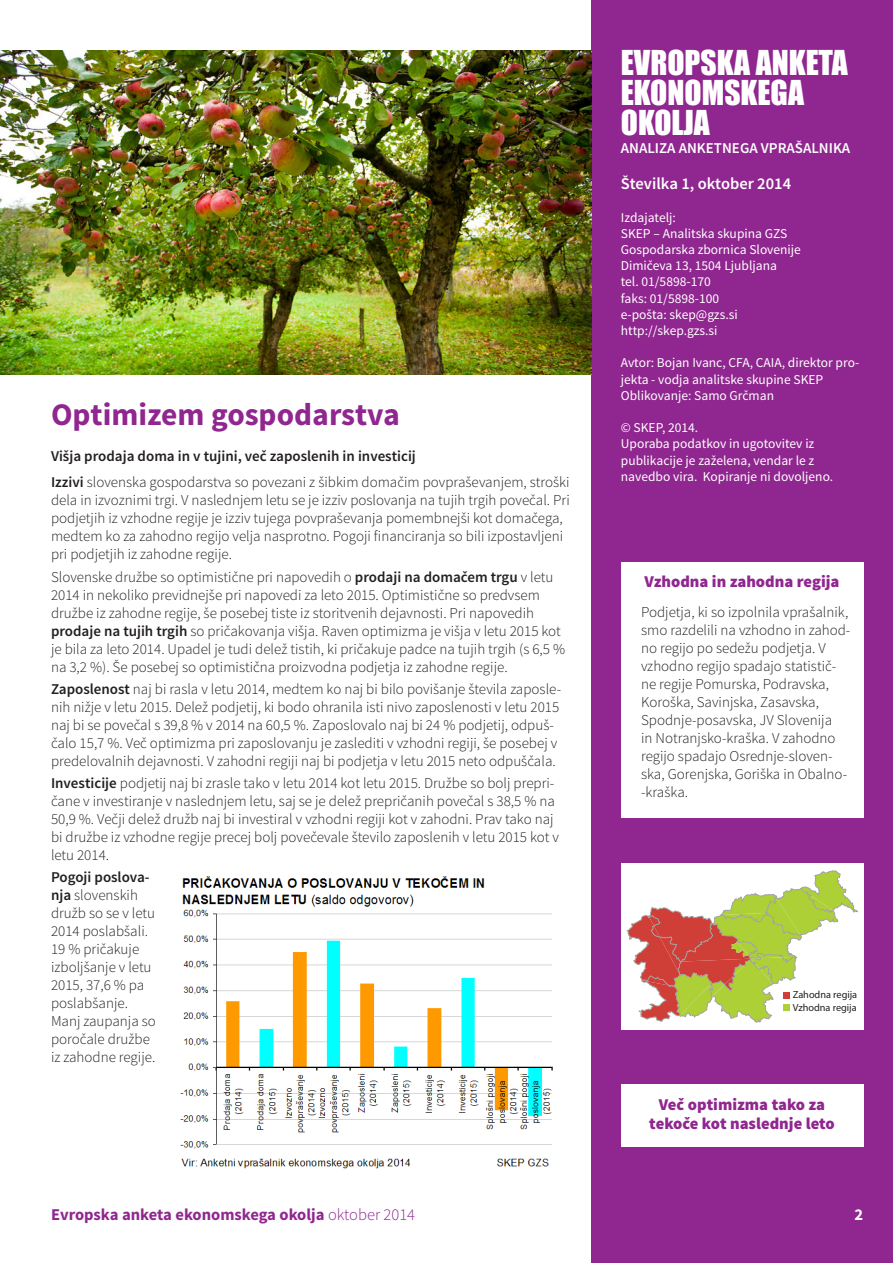
<style>
.page{position:relative;width:893px;height:1263px;background:#fff}
.page>*{position:absolute;margin:0;border:0;box-sizing:border-box;transform-origin:0 0}
.t1{font:31.5px/30px "Impact";color:#fff}
.t2{font:700 31.5px "Source Sans Pro";color:#90268f}
.t3{font:900 16.5px/19.8px "Source Sans Pro";color:#90268f;text-align:center}
.t4{font:700 16.5px "Source Sans Pro";color:#90268f}
.t5{font:600 16.5px "Source Sans Pro";color:#fff}
.t6{font:700 16.5px "Source Sans Pro";color:#fff}
.t7{font:300 15px/18px "Source Sans Pro";color:#231f20}
.t8{font:600 15px "Source Sans Pro";color:#fff}
.t9{font:13.5px/16.2px "Source Sans Pro";color:#fff}
.t10{font:10.35px/12.3px "Myriad Pro";color:#231f20}
.s1{font-weight:600}
.s2{font-weight:300}
</style>
<div class="page">
<div style="left:591px;top:0;width:302px;height:1263px;background:#90268f"></div>
<div style="left:621px;top:562px;width:242px;height:255px;background:#fff"></div>
<img style="left:0;top:50px;width:591px;height:324px">
<img style="left:180px;top:876px;width:373px;height:293px">
<div style="left:621px;top:1084px;width:242px;height:63px;background:#fff"></div>
<div style="left:621px;top:863px;width:242px;height:166px;background:#fff"></div>
<svg style="left:627px;top:870px;width:231px;height:153px"></svg>
<div style="left:783px;top:992px;width:7px;height:7px;background:#d03e38"></div>
<div style="left:783px;top:1004px;width:7px;height:7px;background:#add037"></div>
<h1 class="t2" style="left:51px;top:394px;width:350px">Optimizem gospodarstva</h1>
<p class="t7" style="left:51px;top:443px;width:520px;line-height:26.5px"><span class="s1">Višja prodaja doma in v tujini, več zaposlenih in investicij<br>Izzivi</span> slovenska gospodarstva so povezani z šibkim domačim povpraševanjem, stroški</p>
<p class="t7" style="left:51px;top:491px;width:520px">dela in izvoznimi trgi. V naslednjem letu se je izziv poslovanja na tujih trgih povečal. Pri podjetjih iz vzhodne regije je izziv tujega povpraševanja pomembnejši kot domačega, medtem ko za zahodno regijo velja nasprotno. Pogoji financiranja so bili izpostavljeni pri podjetjih iz zahodne regije.</p>
<p class="t7" style="left:51px;top:568px;width:516px">Slovenske družbe so optimistične pri napovedih o <span class="s1">prodaji na domačem trgu</span> v letu 2014 in nekoliko previdnejše pri napovedi za leto 2015. Optimistične so predvsem družbe iz zahodne regije, še posebej tiste iz storitvenih dejavnosti. Pri napovedih <span class="s1">prodaje na tujih trgih</span> so pričakovanja višja. Raven optimizma je višja v letu 2015 kot je bila za leto 2014. Upadel je tudi delež tistih, ki pričakuje padce na tujih trgih (s 6,5 % na 3,2 %). Še posebej so optimistična proizvodna podjetja iz zahodne regije.</p>
<p class="t7" style="left:51px;top:680px;width:512px"><span class="s1">Zaposlenost</span> naj bi rasla v letu 2014, medtem ko naj bi bilo povišanje števila zaposle&shy;nih nižje v letu 2015. Delež podjetij, ki bodo ohranila isti nivo zaposlenosti v letu 2015 naj bi se povečal s 39,8 % v 2014 na 60,5 %. Zaposlovalo naj bi 24 % podjetij, odpuš&shy;čalo 15,7 %. Več optimizma pri zaposlovanju je zaslediti v vzhodni regiji, še posebej v predelovalnih dejavnosti. V zahodni regiji naj bi podjetja v letu 2015 neto odpuščala.</p>
<p class="t7" style="left:51px;top:774px;width:510px"><span class="s1">Investicije</span> podjetij naj bi zrasle tako v letu 2014 kot letu 2015. Družbe so bolj prepri&shy;čane v investiranje v naslednjem letu, saj se je delež prepričanih povečal s 38,5 % na 50,9 %. Večji delež družb naj bi investiral v vzhodni regiji kot v zahodni. Prav tako naj bi družbe iz vzhodne regije precej bolj povečevale število zaposlenih v letu 2015 kot v letu 2014.</p>
<p class="t7" style="left:51px;top:868px;width:106px"><span class="s1">Pogoji poslova&shy;nja</span> slovenskih družb so se v letu<br>2014 poslabšali.<br>19 % pričakuje izboljšanje v letu<br>2015, 37,6 % pa poslabšanje.<br>Manj zaupanja so poročale družbe iz zahodne regije.</p>
<h1 class="t1" style="left:621px;top:47px;width:228px">EVROPSKA ANKETA<br>EKONOMSKEGA<br>OKOLJA</h1>
<p class="t8" style="left:621px;top:139px;width:231px">ANALIZA ANKETNEGA VPRAŠALNIKA</p>
<p class="t5" style="left:621px;top:173px;width:172px">Številka 1, oktober 2014</p>
<p class="t9" style="left:621px;top:209px;width:182px">Izdajatelj:<br>SKEP – Analitska skupina GZS<br>Gospodarska zbornica Slovenije<br>Dimičeva 13, 1504 Ljubljana<br>tel. 01/5898-170<br>faks: 01/5898-100<br>e-pošta: skep@gzs.si http://skep.gzs.si</p>
<p class="t9" style="left:621px;top:355px;width:240px">Avtor: Bojan Ivanc, CFA, CAIA, direktor pro&shy;jekta - vodja analitske skupine SKEP<br>Oblikovanje: Samo Grčman</p>
<p class="t9" style="left:621px;top:420px;width:214px">© SKEP, 2014.<br>Uporaba podatkov in ugotovitev iz publikacije je zaželena, vendar le z navedbo vira. Kopiranje ni dovoljeno.</p>
<p class="t3" style="left:645px;top:572px;width:196px">Vzhodna in zahodna regija</p>
<p class="t7" style="left:641px;top:603px;width:211px">Podjetja, ki so izpolnila vprašalnik, smo razdelili na vzhodno in zahod&shy;no regijo po sedežu podjetja. V vzhodno regijo spadajo statistič&shy;ne regije Pomurska, Podravska,<br>Koroška, Savinjska, Zasavska,<br>Spodnje-posavska, JV Slovenija<br>in Notranjsko-kraška. V zahodno regijo spadajo Osrednje-sloven&shy;ska, Gorenjska, Goriška in Obalno--kraška.</p>
<p class="t10" style="left:793px;top:989px;width:66px">Zahodna regija<br>Vzhodna regija</p>
<p class="t3" style="left:649px;top:1095px;width:187px">Več optimizma tako za tekoče kot naslednje leto</p>
<p class="t4" style="left:51px;top:1204px;width:366px">Evropska anketa ekonomskega okolja <span class="s2">oktober 2014</span></p>
<p class="t6" style="left:854px;top:1204px;width:10px">2</p>
</div>
